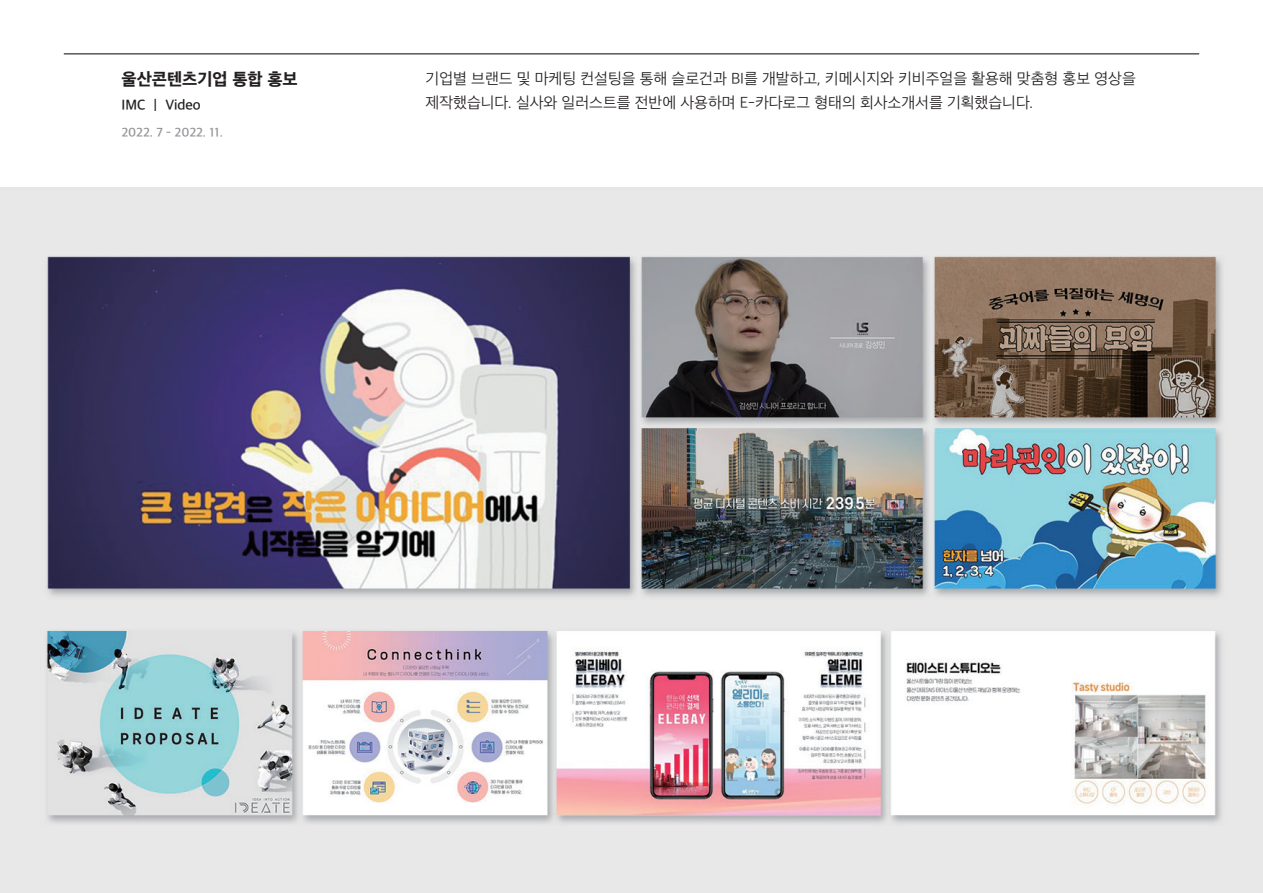
<style>
.page{position:relative;width:1263px;height:893px;background:#fff}
.page>*{position:absolute;margin:0;border:0;box-sizing:border-box;transform-origin:0 0}
.t1{font:16.5px "SD Gothic Neoa h Ex Bd";color:#231f20}
.t2{font:15px/24px "SD Gothic Neoa c Lt";color:#231f20}
.t3{font:13.5px "SD Gothic Neoa f Sm";color:#231f20}
.t4{font:12px "SD Gothic Neoa f Sm";letter-spacing:-.005em;color:#939598}
</style>
<div class="page">
<img style="left:0;top:188px;width:1263px;height:704px">
<hr style="left:64px;top:53px;width:1135px;height:1px;background:#231f20">
<p class="t1" style="left:122px;top:71px;width:178px">울산콘텐츠기업 통합 홍보</p>
<p class="t3" style="left:122px;top:98px;width:81px">IMC ｜ Video</p>
<p class="t4" style="left:122px;top:126px;width:103px">2022. 7 - 2022. 11.</p>
<p class="t2" style="left:426px;top:67px;width:712px">기업별 브랜드 및 마케팅 컨설팅을 통해 슬로건과 BI를 개발하고, 키메시지와 키비주얼을 활용해 맞춤형 홍보 영상을 제작했습니다. 실사와 일러스트를 전반에 사용하며 E-카다로그 형태의 회사소개서를 기획했습니다.</p>
</div>
